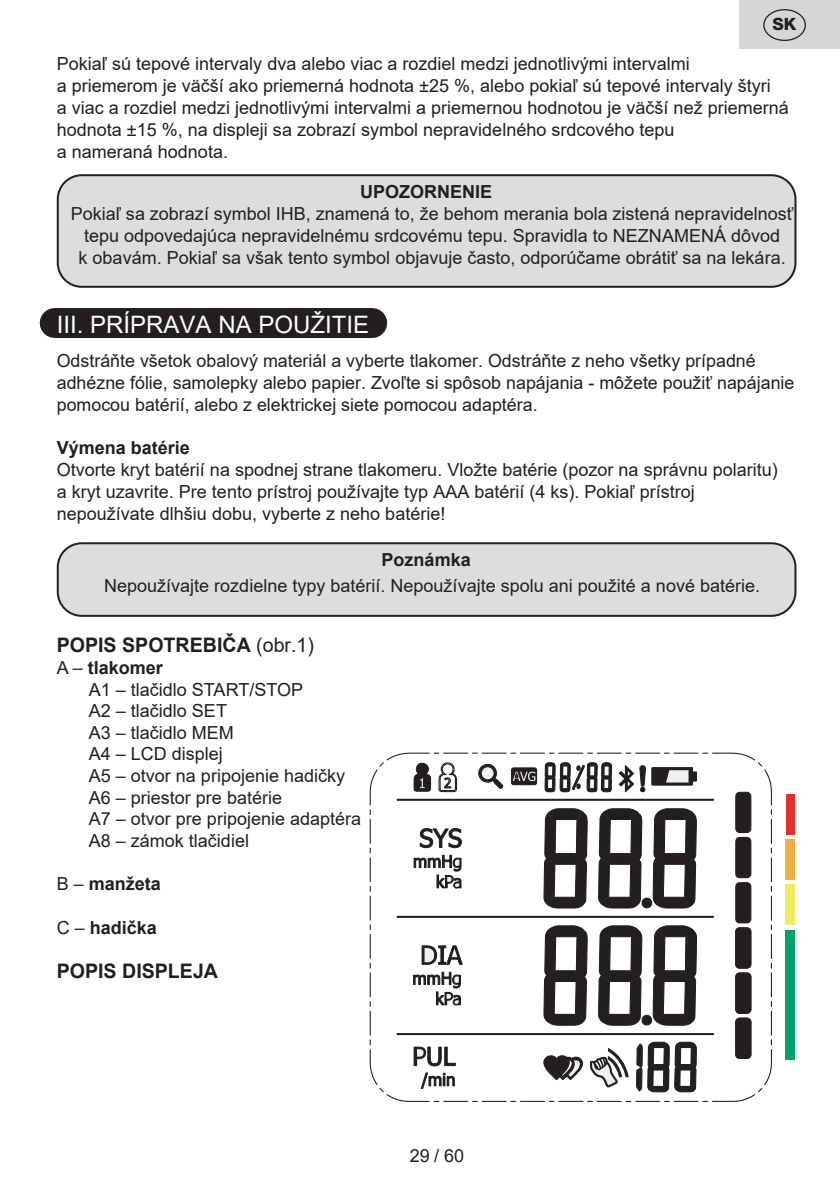
<style>
.page{position:relative;width:840px;height:1191px;background:#fff}
.page>*{position:absolute;margin:0;border:0;box-sizing:border-box;transform-origin:0 0}
.t1{font:24px "Arial";color:#fff}
.t2{font:700 20px "Arial";color:#231f20}
.t3{font:18px/22px "Arial";color:#231f20}
.t4{font:700 18px "Arial";color:#231f20}
.t5{font:800 17px "Helvetica Neue OT";color:#231f20}
.s1{font-weight:400}
.s2{font-weight:700}
</style>
<div class="page">
<div style="left:55px;top:308px;width:316px;height:30px;background:#231f20"></div>
<hr style="left:371px;top:308px;width:1px;height:30px;background:#231f20">
<div style="left:58px;top:175px;width:737px;height:112px;background:#dcdddf;border-radius:24px"></div>
<div style="left:57px;top:174px;width:739px;height:114px;border:2px solid #231f20;border-radius:24px"></div>
<div style="left:58px;top:543px;width:737px;height:73px;background:#dcdddf;border-radius:24px"></div>
<div style="left:57px;top:542px;width:739px;height:75px;border:2px solid #231f20;border-radius:24px"></div>
<svg style="left:369px;top:752px;width:403px;height:350px"></svg>
<div style="left:785px;top:930px;width:9px;height:129px;background:#00a26c"></div>
<div style="left:785px;top:884px;width:9px;height:41px;background:#efeb59"></div>
<div style="left:785px;top:839px;width:9px;height:41px;background:#f5b03f"></div>
<div style="left:785px;top:794px;width:9px;height:41px;background:#ea2f29"></div>
<div style="left:738px;top:0;width:101px;height:49px;background:#d5d6d8"></div>
<div style="left:762px;top:9px;width:43px;height:32px;border:1px solid #231f20;border-radius:50%"></div>
<p class="t5" style="left:772px;top:13px;width:25px">SK</p>
<p class="t3" style="left:57px;top:52px;width:733px">Pokiaľ sú tepové intervaly dva alebo viac a rozdiel medzi jednotlivými intervalmi<br>a priemerom je väčší ako priemerná hodnota ±25 %, alebo pokiaľ sú tepové intervaly štyri<br>a viac a rozdiel medzi jednotlivými intervalmi a priemernou hodnotou je väčší než priemerná hodnota ±15 %, na displeji sa zobrazí symbol nepravidelného srdcového tepu<br>a nameraná hodnota.</p>
<p class="t4" style="left:360px;top:179px;width:134px">UPOZORNENIE</p>
<p class="t3" style="left:71px;top:203px;width:723px;text-align:center">Pokiaľ sa zobrazí symbol IHB, znamená to, že behom merania bola zistená nepravidelnosť tepu odpovedajúca nepravidelnému srdcovému tepu. Spravidla to NEZNAMENÁ dôvod<br>k obavám. Pokiaľ sa však tento symbol objavuje často, odporúčame obrátiť sa na lekára.</p>
<h1 class="t1" style="left:57px;top:308px;width:314px">III. PRÍPRAVA NA POUŽITIE</h1>
<p class="t3" style="left:57px;top:349px;width:738px">Odstráňte všetok obalový materiál a vyberte tlakomer. Odstráňte z neho všetky prípadné adhézne fólie, samolepky alebo papier. Zvoľte si spôsob napájania - môžete použiť napájanie pomocou batérií, alebo z elektrickej siete pomocou adaptéra.</p>
<p class="t4" style="left:57px;top:435px;width:135px">Výmena batérie</p>
<p class="t3" style="left:57px;top:459px;width:722px">Otvorte kryt batérií na spodnej strane tlakomeru. Vložte batérie (pozor na správnu polaritu) a kryt uzavrite. Pre tento prístroj používajte typ AAA batérií (4 ks). Pokiaľ prístroj nepoužívate dlhšiu dobu, vyberte z neho batérie!</p>
<p class="t4" style="left:381px;top:547px;width:91px">Poznámka</p>
<p class="t3" style="left:104px;top:575px;width:657px">Nepoužívajte rozdielne typy batérií. Nepoužívajte spolu ani použité a nové batérie.</p>
<p class="t2" style="left:57px;top:631px;width:259px">POPIS SPOTREBIČA <span class="s1">(obr.1)</span></p>
<p class="t3" style="left:89px;top:656px;width:274px;text-indent:-32px">A – <span class="s2">tlakomer<br></span>A1 – tlačidlo START/STOP<br>A2 – tlačidlo SET<br>A3 – tlačidlo MEM<br>A4 – LCD displej<br>A5 – otvor na pripojenie hadičky<br>A6 – priestor pre batérie<br>A7 – otvor pre pripojenie adaptéra<br>A8 – zámok tlačidiel</p>
<p class="t4" style="left:57px;top:871px;width:106px"><span class="s1">B –</span> manžeta</p>
<p class="t4" style="left:57px;top:914px;width:102px"><span class="s1">C –</span> hadička</p>
<p class="t2" style="left:57px;top:956px;width:163px">POPIS DISPLEJA</p>
<p class="t3" style="left:410px;top:1144px;width:56px">29 / 60</p>
</div>
